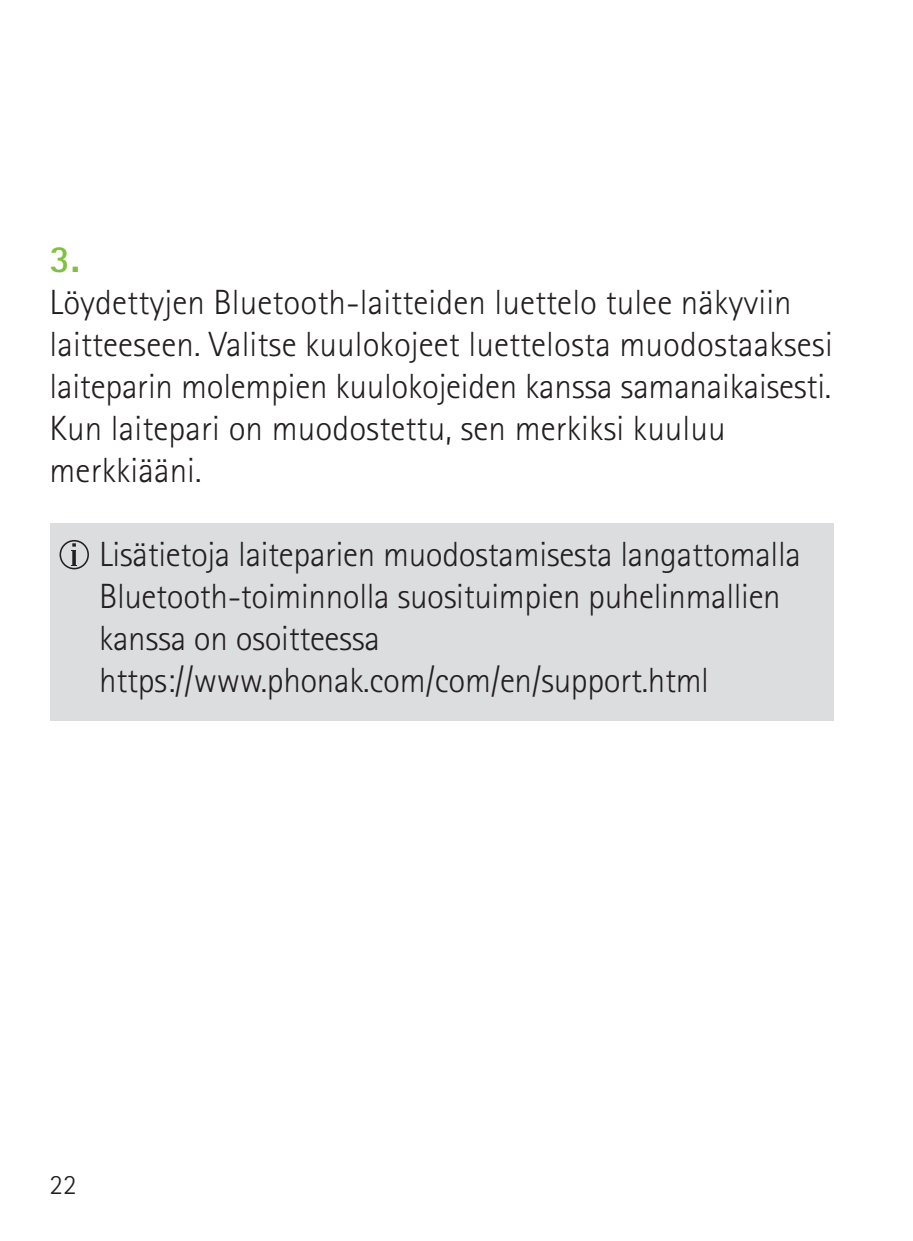
<style>
.page{position:relative;width:913px;height:1241px;background:#fff}
.page>*{position:absolute;margin:0;border:0;box-sizing:border-box;transform-origin:0 0}
.t1{font:700 38.5px "Rotis Sans Serif Pro";color:#7fc241}
.t2{font:300 35px/42px "Rotis Sans Serif Pro";letter-spacing:-.005em;color:#231f20}
.t3{font:300 28px "Rotis Sans Serif Pro";color:#231f20}
</style>
<div class="page">
<div style="left:50px;top:523px;width:783px;height:197px;background:#dcdddf"></div>
<svg style="left:60px;top:540px;width:29px;height:29px"></svg>
<p class="t1" style="left:50px;top:234px;width:32px">3.</p>
<p class="t2" style="left:50px;top:281px;width:784px">Löydettyjen Bluetooth-laitteiden luettelo tulee näkyviin laitteeseen. Valitse kuulokojeet luettelosta muodostaaksesi laiteparin molempien kuulokojeiden kanssa samanaikaisesti.<br>Kun laitepari on muodostettu, sen merkiksi kuuluu merkkiääni.</p>
<p class="t2" style="left:99px;top:533px;width:703px">Lisätietoja laiteparien muodostamisesta langattomalla Bluetooth-toiminnolla suosituimpien puhelinmallien kanssa on osoitteessa https://www.phonak.com/com/en/support.html</p>
<p class="t3" style="left:50px;top:1168px;width:28px">22</p>
</div>
